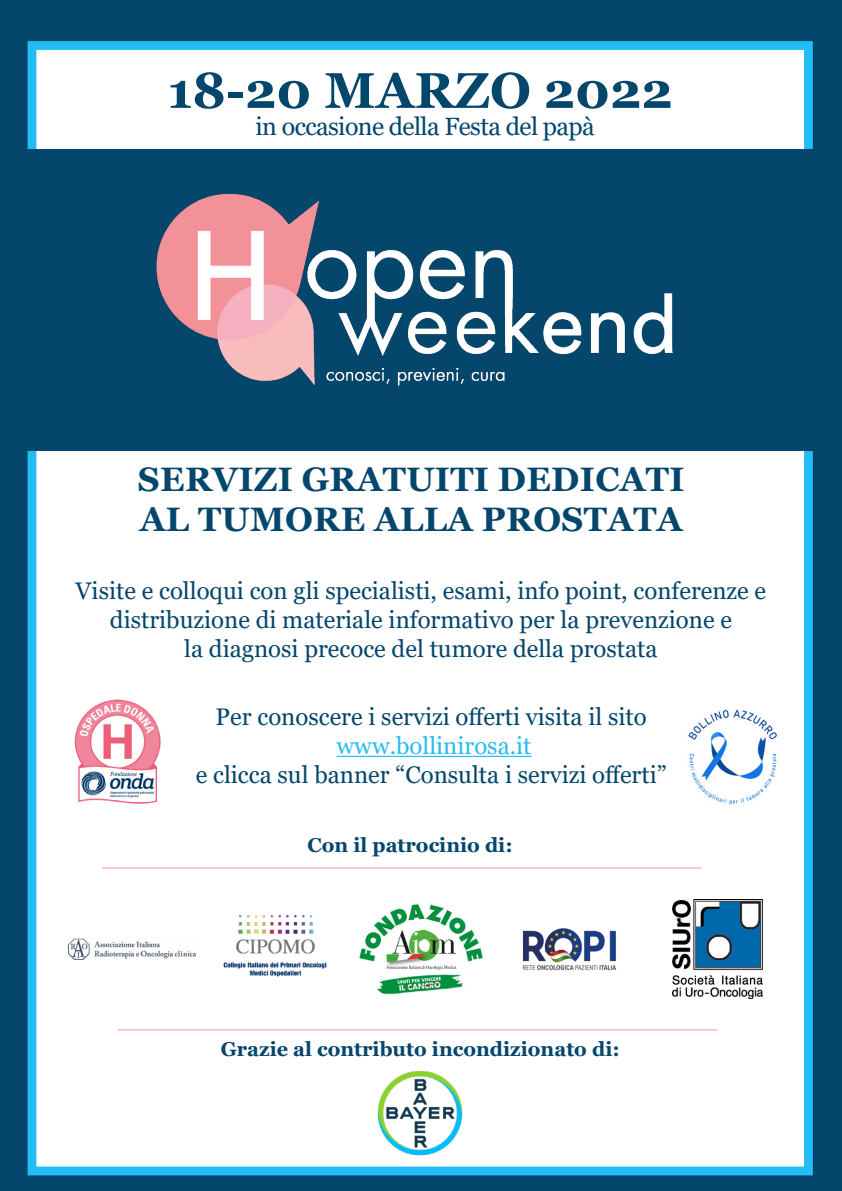
<style>
.page{position:relative;width:842px;height:1191px;background:#05466c}
.page>*{position:absolute;margin:0;border:0;box-sizing:border-box;transform-origin:0 0}
.t1{font:700 50px "Georgia";color:#05466c}
.t2{font:700 33.8px/40.6px "Georgia";letter-spacing:.01em;color:#05466c}
.t3{font:25px "Georgia";letter-spacing:-.025em;color:#05466c}
.t4{font:24px/28.8px "Georgia";color:#05466c;text-align:center}
.t5{font:24px "Georgia";color:#28bdef}
.t6{font:700 20px "Georgia";color:#05466c}
</style>
<div class="page">
<div style="left:28px;top:41px;width:785px;height:1134px;background:#fff;border:9px solid #24bcf4"></div>
<div style="left:0;top:149px;width:842px;height:301px;background:#05476c"></div>
<img style="left:156px;top:193px;width:517px;height:193px">
<hr style="left:337px;top:756px;width:195px;height:1px;background:#28bdef">
<hr style="left:102px;top:867px;width:600px;height:1px;background:#f29199">
<hr style="left:118px;top:1029px;width:599px;height:1px;background:#f29199">
<img style="left:74px;top:699px;width:87px;height:105px">
<img style="left:68px;top:938px;width:128px;height:21px">
<img style="left:223px;top:915px;width:104px;height:62px">
<img style="left:359px;top:904px;width:124px;height:91px">
<img style="left:672px;top:900px;width:91px;height:98px">
<img style="left:378px;top:1071px;width:84px;height:84px">
<img style="left:522px;top:928px;width:95px;height:43px">
<img style="left:688px;top:709px;width:89px;height:96px">
<p class="t1" style="left:168px;top:58px;width:506px">18-20 MARZO 2022</p>
<p class="t3" style="left:256px;top:111px;width:341px">in occasione della Festa del papà</p>
<p class="t2" style="left:138px;top:459px;width:548px">SERVIZI GRATUITI DEDICATI<br>AL TUMORE ALLA PROSTATA</p>
<p class="t4" style="left:76px;top:577px;width:692px">Visite e colloqui con gli specialisti, esami, info point, conferenze e distribuzione di materiale informativo per la prevenzione e<br>la diagnosi precoce del tumore della prostata</p>
<p class="t4" style="left:216px;top:703px;width:433px">Per conoscere i servizi offerti visita il sito</p>
<p class="t5" style="left:337px;top:731px;width:196px">www.bollinirosa.it</p>
<p class="t4" style="left:196px;top:761px;width:472px">e clicca sul banner “Consulta i servizi offerti”</p>
<p class="t6" style="left:308px;top:832px;width:207px">Con il patrocinio di:</p>
<p class="t6" style="left:221px;top:1036px;width:400px">Grazie al contributo incondizionato di:</p>
</div>
